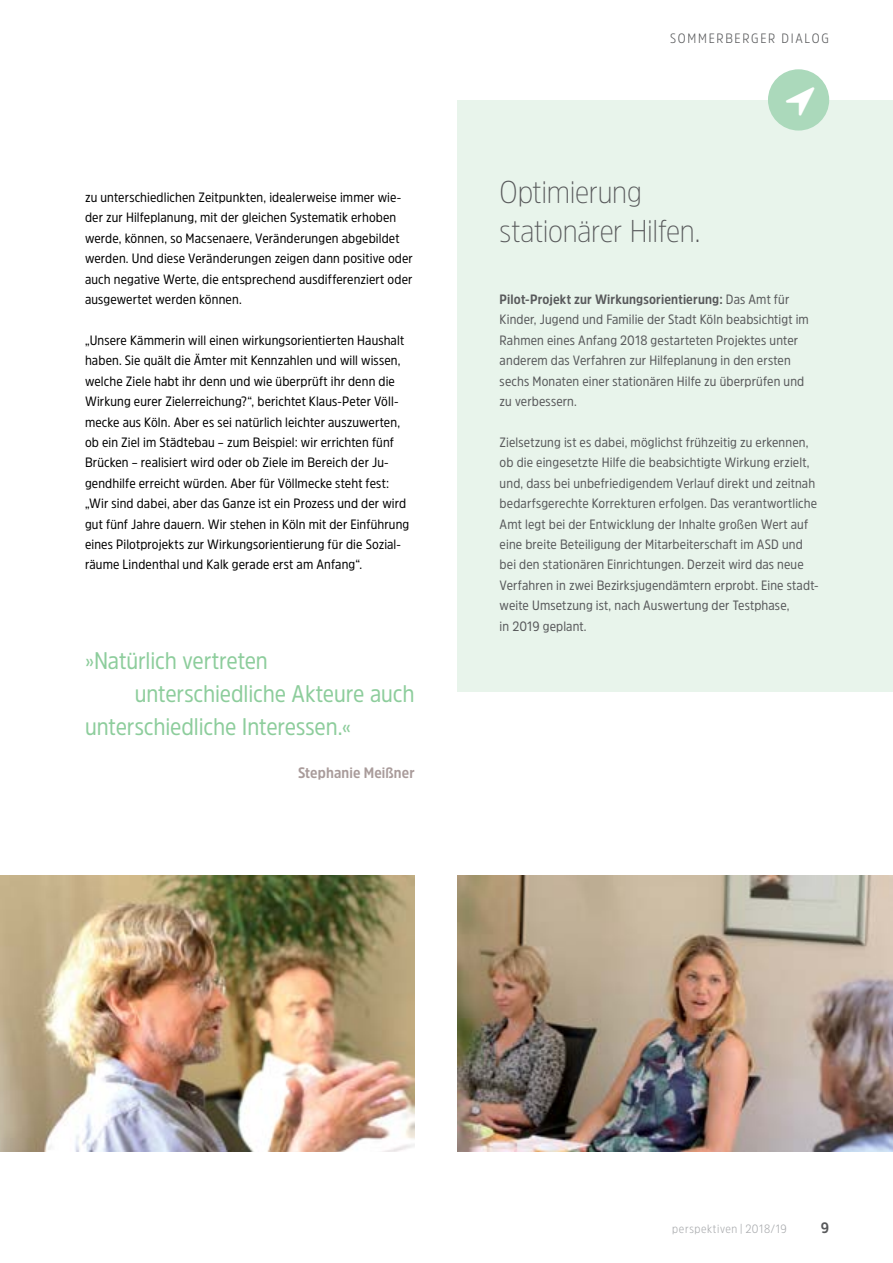
<style>
.page{position:relative;width:893px;height:1263px;background:#fff}
.page>*{position:absolute;margin:0;border:0;box-sizing:border-box;transform-origin:0 0}
.t1{font:200 31.5px/39px "Amsi Pro Narw";letter-spacing:-.01em;color:#58595b}
.t2{font:24px "Amsi Pro Narw";letter-spacing:-.005em;color:#8dcd9c}
.t3{font:700 15px "Amsi Pro Narw";letter-spacing:.01em;color:#a99b9a}
.t4{font:700 15px "Amsi Pro Narw";color:#58595b}
.t5{font:13.5px/20.4px "Amsi Pro Narw";letter-spacing:.01em;color:#000}
.t6{font:13.5px/20.4px "Amsi Pro Narw";letter-spacing:.01em;color:#58595b}
.t7{font:300 13.5px "Amsi Pro Narw";letter-spacing:.13em;color:#58595b}
.t8{font:300 12px "Amsi Pro Narw";letter-spacing:.05em;color:#a7a9ac}
.s1{font-weight:700}
</style>
<div class="page">
<div style="left:457px;top:100px;width:436px;height:592px;background:#e8f4eb"></div>
<div style="left:768px;top:69px;width:61px;height:62px;background:#abd9bb;border-radius:50%"></div>
<img style="left:457px;top:875px;width:436px;height:276px">
<img style="left:0;top:875px;width:415px;height:276px">
<p class="t5" style="left:85px;top:187px;width:329px">zu unterschiedlichen Zeitpunkten, idealerweise immer wie&shy;der zur Hilfeplanung, mit der gleichen Systematik erhoben werde, können, so Macsenaere, Veränderungen abgebildet werden. Und diese Veränderungen zeigen dann positive oder auch negative Werte, die entsprechend ausdifferenziert oder ausgewertet werden können.</p>
<p class="t5" style="left:85px;top:330px;width:326px">„Unsere Kämmerin will einen wirkungsorientierten Haushalt haben. Sie quält die Ämter mit Kennzahlen und will wissen, welche Ziele habt ihr denn und wie überprüft ihr denn die Wirkung eurer Zielerreichung?“, berichtet Klaus-Peter Völl&shy;mecke aus Köln. Aber es sei natürlich leichter auszuwerten, ob ein Ziel im Städtebau – zum Beispiel: wir errichten fünf Brücken – realisiert wird oder ob Ziele im Bereich der Ju&shy;gendhilfe erreicht würden. Aber für Völlmecke steht fest: „Wir sind dabei, aber das Ganze ist ein Prozess und der wird gut fünf Jahre dauern. Wir stehen in Köln mit der Einführung eines Pilotprojekts zur Wirkungsorientierung für die Sozial&shy;räume Lindenthal und Kalk gerade erst am Anfang“.</p>
<h2 class="t2" style="left:85px;top:644px;width:184px">»Natürlich vertreten</h2>
<h2 class="t2" style="left:135px;top:677px;width:281px">unterschiedliche Akteure auch</h2>
<h2 class="t2" style="left:85px;top:710px;width:268px">unterschiedliche Interessen.«</h2>
<p class="t3" style="left:298px;top:763px;width:118px">Stephanie Meißner</p>
<p class="t7" style="left:670px;top:28px;width:160px">SOMMERBERGER DIALOG</p>
<h1 class="t1" style="left:500px;top:172px;width:202px">Optimierung stationärer Hilfen.</h1>
<p class="t6" style="left:500px;top:289px;width:311px"><span class="s1">Pilot-Projekt zur Wirkungsorientierung:</span> Das Amt für Kinder, Jugend und Familie der Stadt Köln beabsichtigt im Rahmen eines Anfang 2018 gestarteten Projektes unter anderem das Verfahren zur Hilfeplanung in den ersten sechs Monaten einer stationären Hilfe zu überprüfen und zu verbessern.</p>
<p class="t6" style="left:500px;top:432px;width:320px">Zielsetzung ist es dabei, möglichst frühzeitig zu erkennen, ob die eingesetzte Hilfe die beabsichtigte Wirkung erzielt, und, dass bei unbefriedigendem Verlauf direkt und zeitnah bedarfsgerechte Korrekturen erfolgen. Das verantwortliche Amt legt bei der Entwicklung der Inhalte großen Wert auf eine breite Beteiligung der Mitarbeiterschaft im ASD und bei den stationären Einrichtungen. Derzeit wird das neue Verfahren in zwei Bezirksjugendämtern erprobt. Eine stadt&shy;weite Umsetzung ist, nach Auswertung der Testphase,<br>in 2019 geplant.</p>
<p class="t8" style="left:672px;top:1220px;width:116px">perspektiven | 2018/19</p>
<p class="t4" style="left:821px;top:1217px;width:10px">9</p>
</div>
